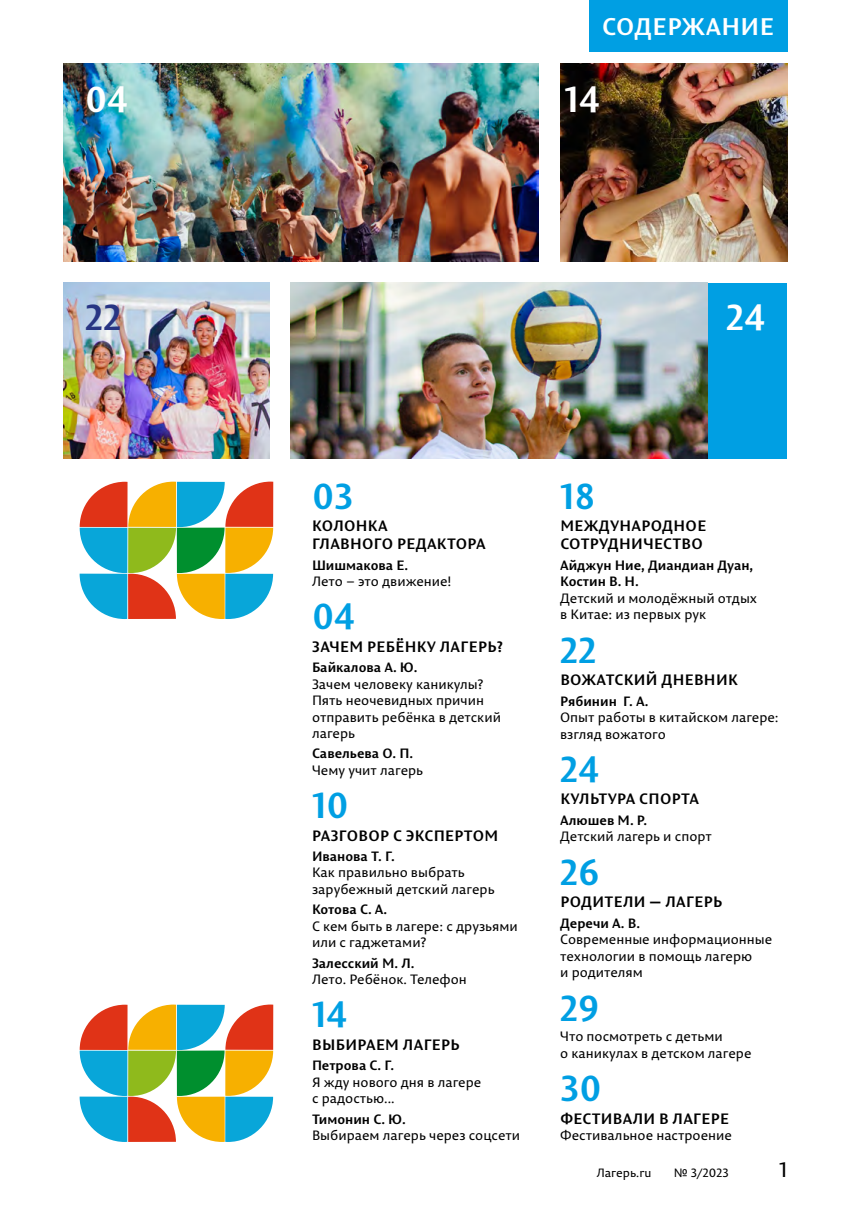
<style>
.page{position:relative;width:851px;height:1212px;background:#fff}
.page>*{position:absolute;margin:0;border:0;box-sizing:border-box;transform-origin:0 0}
.t1{font:700 36px "Permian Sans Typeface";color:#009fe3}
.t2{font:700 36px "Permian Sans Typeface";color:#fff}
.t3{font:700 36px "Permian Sans Typeface";color:#283583}
.t4{font:700 24px "Permian Sans Typeface";letter-spacing:.015em;color:#fff}
.t5{font:21px "Permian Sans Typeface";color:#000}
.t6{font:700 15px/18.1px "Permian Sans Typeface";letter-spacing:.02em;color:#000}
.t7{font:13.5px/16.4px "Permian Sans Typeface";color:#000}
.t8{font:700 13.5px/16.4px "Permian Sans Typeface";color:#000}
.t9{font:12px "Permian Sans Typeface";color:#000}
</style>
<div class="page">
<div style="left:589px;top:0;width:198px;height:51px;background:#009fe3"></div>
<img style="left:64px;top:64px;width:475px;height:197px">
<div style="left:291px;top:283px;width:496px;height:176px;background:#009fe3"></div>
<img style="left:291px;top:283px;width:416px;height:176px">
<img style="left:560px;top:64px;width:227px;height:197px">
<img style="left:64px;top:283px;width:205px;height:176px">
<svg style="left:80px;top:481px;width:193px;height:138px"></svg>
<svg style="left:80px;top:1004px;width:193px;height:138px"></svg>
<h1 class="t2" style="left:85px;top:69px;width:45px">04</h1>
<h1 class="t3" style="left:85px;top:287px;width:38px">22</h1>
<h2 class="t4" style="left:602px;top:6px;width:173px">СОДЕРЖАНИЕ</h2>
<h1 class="t2" style="left:564px;top:69px;width:37px">14</h1>
<h1 class="t2" style="left:726px;top:287px;width:41px">24</h1>
<h1 class="t1" style="left:312px;top:465px;width:43px">03</h1>
<p class="t6" style="left:312px;top:516px;width:175px">КОЛОНКА<br>ГЛАВНОГО РЕДАКТОРА</p>
<p class="t8" style="left:312px;top:556px;width:98px">Шишмакова Е.</p>
<p class="t7" style="left:312px;top:573px;width:141px">Лето – это движение!</p>
<h1 class="t1" style="left:312px;top:586px;width:45px">04</h1>
<p class="t6" style="left:312px;top:636px;width:193px">ЗАЧЕМ РЕБЁНКУ ЛАГЕРЬ?</p>
<p class="t8" style="left:312px;top:659px;width:107px">Байкалова А. Ю.</p>
<p class="t7" style="left:312px;top:675px;width:190px">Зачем человеку каникулы?<br>Пять неочевидных причин отправить ребёнка в детский лагерь</p>
<p class="t8" style="left:312px;top:745px;width:103px">Савельева О. П.</p>
<p class="t7" style="left:312px;top:761px;width:113px">Чему учит лагерь</p>
<h1 class="t1" style="left:312px;top:775px;width:38px">10</h1>
<p class="t6" style="left:312px;top:825px;width:187px">РАЗГОВОР С ЭКСПЕРТОМ</p>
<p class="t8" style="left:312px;top:847px;width:84px">Иванова Т. Г.</p>
<p class="t7" style="left:312px;top:864px;width:184px">Как правильно выбрать зарубежный детский лагерь</p>
<p class="t8" style="left:312px;top:901px;width:77px">Котова С. А.</p>
<p class="t7" style="left:312px;top:917px;width:207px">С кем быть в лагере: с друзьями или с гаджетами?</p>
<p class="t8" style="left:312px;top:954px;width:104px">Залесский М. Л.</p>
<p class="t7" style="left:312px;top:971px;width:156px">Лето. Ребёнок. Телефон</p>
<h1 class="t1" style="left:312px;top:984px;width:37px">14</h1>
<p class="t6" style="left:312px;top:1034px;width:149px">ВЫБИРАЕМ ЛАГЕРЬ</p>
<p class="t8" style="left:312px;top:1056px;width:84px">Петрова С. Г.</p>
<p class="t7" style="left:312px;top:1073px;width:171px">Я жду нового дня в лагере с радостью...</p>
<p class="t8" style="left:312px;top:1110px;width:95px">Тимонин С. Ю.</p>
<p class="t7" style="left:312px;top:1127px;width:210px">Выбираем лагерь через соцсети</p>
<h1 class="t1" style="left:560px;top:465px;width:36px">18</h1>
<p class="t6" style="left:560px;top:516px;width:147px">МЕЖДУНАРОДНОЕ<br>СОТРУДНИЧЕСТВО</p>
<p class="t8" style="left:560px;top:556px;width:194px">Айджун Ние, Диандиан Дуан,<br>Костин В. Н.</p>
<p class="t7" style="left:560px;top:589px;width:198px">Детский и молодёжный отдых в Китае: из первых рук</p>
<h1 class="t1" style="left:560px;top:619px;width:38px">22</h1>
<p class="t6" style="left:560px;top:670px;width:179px">ВОЖАТСКИЙ ДНЕВНИК</p>
<p class="t8" style="left:560px;top:692px;width:90px">Рябинин Г. А.</p>
<p class="t7" style="left:560px;top:709px;width:220px">Опыт работы в китайском лагере: взгляд вожатого</p>
<h1 class="t1" style="left:560px;top:738px;width:41px">24</h1>
<p class="t6" style="left:560px;top:789px;width:140px">КУЛЬТУРА СПОРТА</p>
<p class="t8" style="left:560px;top:811px;width:89px">Алюшев М. Р.</p>
<p class="t7" style="left:560px;top:828px;width:153px">Детский лагерь и спорт</p>
<h1 class="t1" style="left:560px;top:841px;width:41px">26</h1>
<p class="t6" style="left:560px;top:892px;width:163px">РОДИТЕЛИ — ЛАГЕРЬ</p>
<p class="t8" style="left:560px;top:914px;width:81px">Деречи А. В.</p>
<p class="t7" style="left:560px;top:931px;width:213px">Современные информационные технологии в помощь лагерю<br>и родителям</p>
<h1 class="t1" style="left:560px;top:977px;width:41px">29</h1>
<p class="t7" style="left:560px;top:1028px;width:193px">Что посмотреть с детьми<br>о каникулах в детском лагере</p>
<h1 class="t1" style="left:560px;top:1058px;width:43px">30</h1>
<p class="t6" style="left:560px;top:1108px;width:170px">ФЕСТИВАЛИ В ЛАГЕРЕ</p>
<p class="t7" style="left:560px;top:1127px;width:173px">Фестивальное настроение</p>
<p class="t9" style="left:596px;top:1163px;width:56px">Лагерь.ru</p>
<p class="t9" style="left:673px;top:1163px;width:56px">№ 3/2023</p>
<h3 class="t5" style="left:778px;top:1153px;width:10px">1</h3>
</div>
